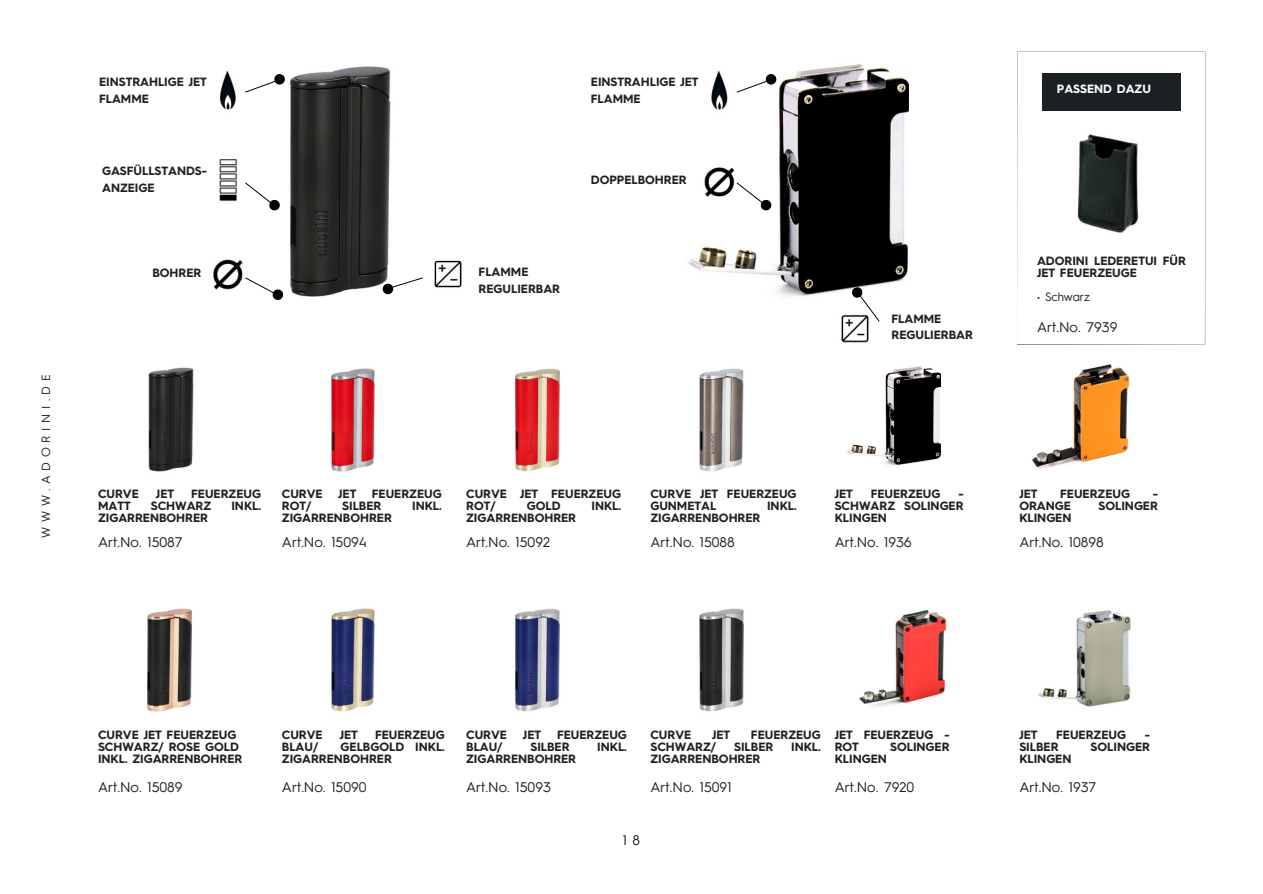
<style>
.page{position:relative;width:1263px;height:894px;background:#fff}
.page>*{position:absolute;margin:0;border:0;box-sizing:border-box;transform-origin:0 0}
.t1{font:13.95px "Hurme Geometric Sans 3";color:#231f20}
.t2{font:700 12px/12px "Hurme Geometric Sans 3";letter-spacing:-.005em;color:#231f20}
.t3{font:12px "Hurme Geometric Sans 3";letter-spacing:.385em;color:#231f20}
.t4{font:700 12px "Hurme Geometric Sans 3";letter-spacing:-.005em;color:#fff}
.t5{font:12px "Hurme Geometric Sans 3";letter-spacing:-.005em;color:#231f20}
</style>
<div class="page">
<img style="left:148px;top:367px;width:46px;height:105px">
<img style="left:331px;top:368px;width:44px;height:104px">
<img style="left:515px;top:368px;width:45px;height:104px">
<img style="left:699px;top:368px;width:45px;height:104px">
<img style="left:331px;top:608px;width:44px;height:104px">
<img style="left:515px;top:608px;width:45px;height:104px">
<img style="left:699px;top:608px;width:45px;height:104px">
<img style="left:147px;top:608px;width:45px;height:104px">
<img style="left:687px;top:64px;width:221px;height:233px">
<img style="left:859px;top:609px;width:88px;height:98px">
<img style="left:1038px;top:610px;width:93px;height:97px">
<img style="left:289px;top:66px;width:102px;height:231px">
<img style="left:219px;top:71px;width:17px;height:39px">
<img style="left:687px;top:64px;width:65px;height:58px">
<img style="left:213px;top:259px;width:30px;height:31px">
<img style="left:687px;top:149px;width:65px;height:65px">
<img style="left:219px;top:159px;width:18px;height:42px">
<img style="left:434px;top:260px;width:28px;height:28px">
<svg style="left:245px;top:182px;width:35px;height:28px"></svg>
<svg style="left:245px;top:277px;width:38px;height:23px"></svg>
<svg style="left:245px;top:74px;width:40px;height:19px"></svg>
<svg style="left:383px;top:277px;width:40px;height:17px"></svg>
<svg style="left:737px;top:182px;width:34px;height:28px"></svg>
<svg style="left:737px;top:74px;width:39px;height:19px"></svg>
<img style="left:841px;top:314px;width:28px;height:29px">
<svg style="left:852px;top:287px;width:28px;height:35px"></svg>
<svg style="left:1017px;top:51px;width:188px;height:293px"></svg>
<img style="left:1032px;top:364px;width:98px;height:105px">
<img style="left:846px;top:366px;width:95px;height:100px">
<h1 class="t3" style="left:41px;top:537px;width:165px;rotate:-90deg">WWW.ADORINI.DE</h1>
<h1 class="t2" style="left:99px;top:75px;width:109px;line-height:16.5px">EINSTRAHLIGE JET<br>FLAMME</h1>
<h1 class="t2" style="left:102px;top:164px;width:106px;line-height:16.5px">GASFÜLLSTANDS-<br>ANZEIGE</h1>
<h1 class="t2" style="left:152px;top:267px;width:50px">BOHRER</h1>
<p class="t2" style="left:591px;top:75px;width:109px;line-height:16.5px">EINSTRAHLIGE JET<br>FLAMME</p>
<h2 class="t2" style="left:591px;top:175px;width:97px">DOPPELBOHRER</h2>
<p class="t2" style="left:479px;top:265px;width:83px;line-height:16.5px">FLAMME<br>REGULIERBAR</p>
<h2 class="t2" style="left:891px;top:311px;width:83px;line-height:16.5px">FLAMME<br>REGULIERBAR</h2>
<h1 class="t4" style="left:1057px;top:84px;width:96px">PASSEND DAZU</h1>
<h2 class="t2" style="left:1037px;top:256px;width:150px">ADORINI LEDERETUI FÜR<br>JET FEUERZEUGE</h2>
<h1 class="t5" style="left:1037px;top:292px;width:55px">• Schwarz</h1>
<h1 class="t1" style="left:1037px;top:321px;width:82px">Art.No. 7939</h1>
<h1 class="t2" style="left:98px;top:488px;width:42px">CURVE</h1>
<h1 class="t2" style="left:156px;top:488px;width:20px">JET</h1>
<h1 class="t2" style="left:191px;top:488px;width:71px">FEUERZEUG</h1>
<h1 class="t2" style="left:98px;top:500px;width:34px">MATT</h1>
<h1 class="t2" style="left:151px;top:500px;width:62px">SCHWARZ</h1>
<h1 class="t2" style="left:231px;top:500px;width:31px">INKL.</h1>
<h1 class="t2" style="left:98px;top:512px;width:111px">ZIGARRENBOHRER</h1>
<p class="t1" style="left:98px;top:536px;width:86px">Art.No. 15087</p>
<h1 class="t2" style="left:282px;top:489px;width:42px">CURVE</h1>
<h1 class="t2" style="left:338px;top:489px;width:20px">JET</h1>
<h1 class="t2" style="left:372px;top:489px;width:71px">FEUERZEUG</h1>
<h1 class="t2" style="left:282px;top:501px;width:31px">ROT/</h1>
<h1 class="t2" style="left:342px;top:501px;width:41px">SILBER</h1>
<h1 class="t2" style="left:412px;top:501px;width:31px">INKL.</h1>
<h1 class="t2" style="left:282px;top:513px;width:111px">ZIGARRENBOHRER</h1>
<p class="t1" style="left:282px;top:536px;width:86px">Art.No. 15094</p>
<h2 class="t2" style="left:466px;top:489px;width:156px">CURVE JET FEUERZEUG<br>ROT/</h2>
<h2 class="t2" style="left:527px;top:501px;width:35px">GOLD</h2>
<h2 class="t2" style="left:591px;top:501px;width:31px">INKL.</h2>
<h2 class="t2" style="left:466px;top:513px;width:111px">ZIGARRENBOHRER</h2>
<p class="t1" style="left:466px;top:536px;width:85px">Art.No. 15092</p>
<h1 class="t2" style="left:650px;top:489px;width:148px">CURVE JET FEUERZEUG<br>GUNMETAL</h1>
<h1 class="t2" style="left:767px;top:501px;width:31px">INKL.</h1>
<h1 class="t2" style="left:650px;top:513px;width:111px">ZIGARRENBOHRER</h1>
<h2 class="t1" style="left:650px;top:536px;width:86px">Art.No. 15088</h2>
<p class="t2" style="left:835px;top:489px;width:20px">JET</p>
<p class="t2" style="left:871px;top:489px;width:71px">FEUERZEUG</p>
<p class="t2" style="left:835px;top:489px;width:130px;text-align:justify;text-indent:124px">- SCHWARZ SOLINGER KLINGEN</p>
<h2 class="t1" style="left:835px;top:536px;width:79px">Art.No. 1936</h2>
<p class="t2" style="left:1019px;top:489px;width:20px">JET</p>
<p class="t2" style="left:1060px;top:489px;width:71px">FEUERZEUG</p>
<p class="t2" style="left:1153px;top:489px;width:7px">-</p>
<p class="t2" style="left:1019px;top:501px;width:53px">ORANGE</p>
<p class="t2" style="left:1098px;top:501px;width:61px">SOLINGER</p>
<p class="t2" style="left:1019px;top:513px;width:54px">KLINGEN</p>
<h2 class="t1" style="left:1019px;top:536px;width:86px">Art.No. 10898</h2>
<p class="t2" style="left:98px;top:730px;width:146px">CURVE JET FEUERZEUG<br>SCHWARZ/ ROSE GOLD<br>INKL. ZIGARRENBOHRER</p>
<h2 class="t2" style="left:282px;top:730px;width:42px">CURVE</h2>
<h2 class="t2" style="left:340px;top:730px;width:20px">JET</h2>
<h2 class="t2" style="left:375px;top:730px;width:71px">FEUERZEUG</h2>
<h2 class="t2" style="left:282px;top:742px;width:38px">BLAU/</h2>
<h2 class="t2" style="left:282px;top:742px;width:164px;text-indent:59px">GELBGOLD INKL.<br>ZIGARRENBOHRER</h2>
<h1 class="t2" style="left:466px;top:730px;width:42px">CURVE</h1>
<h1 class="t2" style="left:523px;top:730px;width:20px">JET</h1>
<h1 class="t2" style="left:557px;top:730px;width:71px">FEUERZEUG</h1>
<h1 class="t2" style="left:466px;top:742px;width:38px">BLAU/</h1>
<h1 class="t2" style="left:530px;top:742px;width:41px">SILBER</h1>
<h1 class="t2" style="left:597px;top:742px;width:31px">INKL.</h1>
<h1 class="t2" style="left:466px;top:754px;width:111px">ZIGARRENBOHRER</h1>
<p class="t2" style="left:650px;top:730px;width:42px">CURVE</p>
<p class="t2" style="left:712px;top:730px;width:20px">JET</p>
<p class="t2" style="left:751px;top:730px;width:71px">FEUERZEUG</p>
<p class="t2" style="left:650px;top:742px;width:67px">SCHWARZ/</p>
<p class="t2" style="left:734px;top:742px;width:41px">SILBER</p>
<p class="t2" style="left:791px;top:742px;width:31px">INKL.</p>
<p class="t2" style="left:650px;top:754px;width:111px">ZIGARRENBOHRER</p>
<h1 class="t2" style="left:835px;top:730px;width:116px">JET FEUERZEUG -<br>ROT</h1>
<h1 class="t2" style="left:890px;top:742px;width:61px">SOLINGER</h1>
<h1 class="t2" style="left:835px;top:754px;width:54px">KLINGEN</h1>
<h2 class="t2" style="left:1019px;top:730px;width:20px">JET</h2>
<h2 class="t2" style="left:1056px;top:730px;width:71px">FEUERZEUG</h2>
<h2 class="t2" style="left:1145px;top:730px;width:7px">-</h2>
<h2 class="t2" style="left:1019px;top:742px;width:41px">SILBER</h2>
<h2 class="t2" style="left:1090px;top:742px;width:61px">SOLINGER</h2>
<h2 class="t2" style="left:1019px;top:754px;width:54px">KLINGEN</h2>
<p class="t1" style="left:98px;top:780px;width:86px">Art.No. 15089</p>
<p class="t1" style="left:282px;top:780px;width:86px">Art.No. 15090</p>
<p class="t1" style="left:466px;top:780px;width:86px">Art.No. 15093</p>
<h2 class="t1" style="left:650px;top:780px;width:83px">Art.No. 15091</h2>
<h2 class="t1" style="left:835px;top:780px;width:81px">Art.No. 7920</h2>
<h2 class="t1" style="left:1019px;top:780px;width:78px">Art.No. 1937</h2>
<p class="t1" style="left:623px;top:833px;width:19px">1 8</p>
</div>
